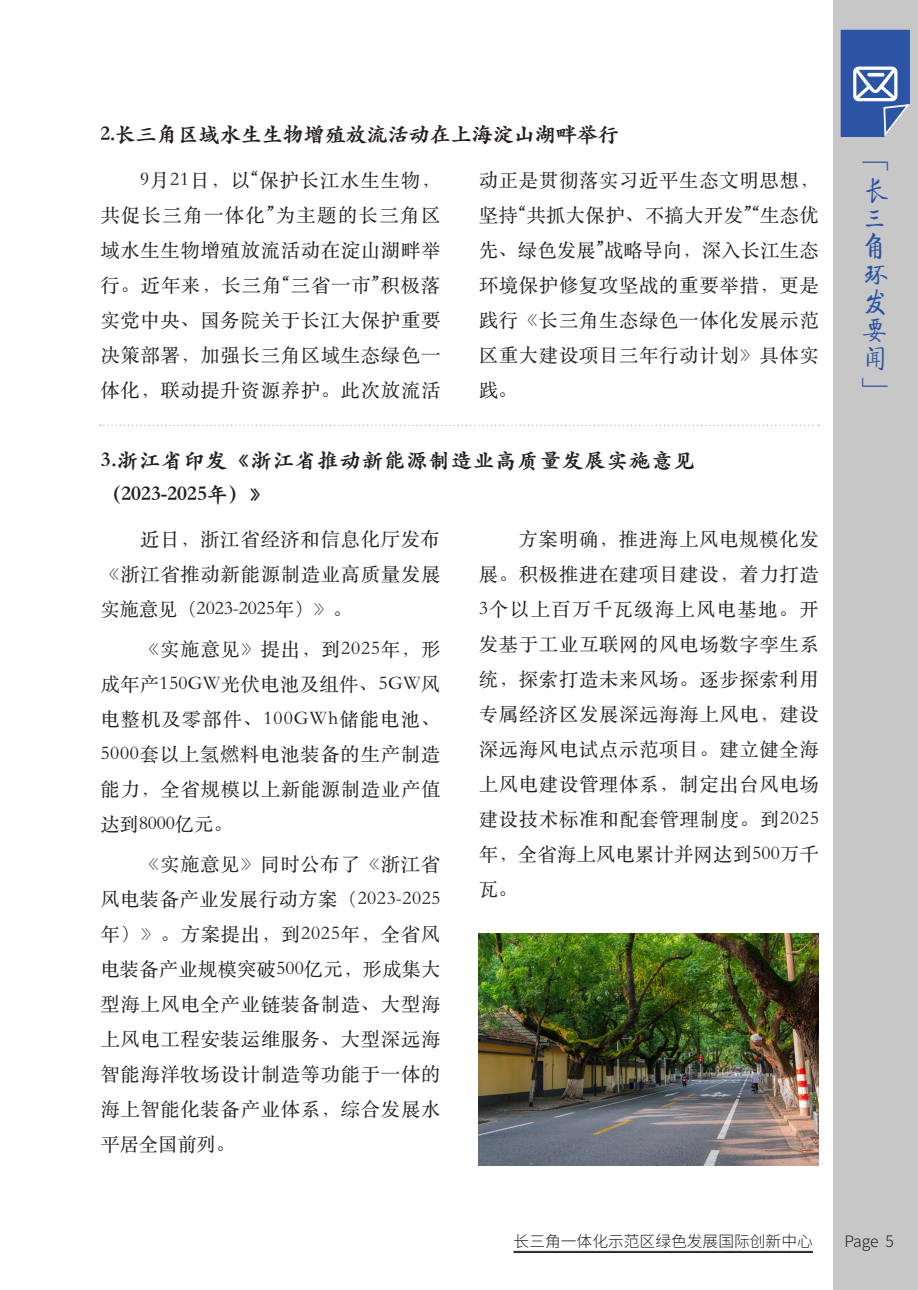
<style>
.page{position:relative;width:918px;height:1290px;background:#fff}
.page>*{position:absolute;margin:0;border:0;box-sizing:border-box;transform-origin:0 0}
.t1{font:28px/28px "FZQTJW GB1 0";color:#2b54a4}
.t2{font:900 21px/33.2px "ST Kaiti SC";letter-spacing:.06em;color:#231f20}
.t3{font:900 21px "ST Kaiti SC";color:#231f20}
.t4{font:19.25px/35px "ST Songti SC Regular";letter-spacing:.04em;color:#231f20;text-align:justify}
.t5{font:300 15.75px "Source Han Sans CN";color:#231f20}
</style>
<div class="page">
<div style="left:833px;top:0;width:85px;height:1290px;background:#c8c7c7"></div>
<hr style="left:513px;top:1251px;width:300px;height:1px;background:#231f20">
<hr style="left:513px;top:1252px;width:300px;height:1px;background:#231f20">
<svg style="left:840px;top:30px;width:70px;height:107px;background:#5071b1"></svg>
<svg style="left:100px;top:425px;width:719px;height:1px"></svg>
<img style="left:479px;top:934px;width:340px;height:232px">
<p class="t3" style="left:100px;top:122px;width:520px">2.长三角区域水生生物增殖放流活动在上海淀山湖畔举行</p>
<p class="t4" style="left:479px;top:162px;width:341px">动正是贯彻落实习近平生态文明思想，坚持“共抓大保护、不搞大开发”“生态优先、绿色发展”战略导向，深入长江生态环境保护修复攻坚战的重要举措，更是践行《长三角生态绿色一体化发展示范区重大建设项目三年行动计划》具体实践。</p>
<p class="t4" style="left:100px;top:162px;width:341px;text-indent:40px">9月21日，以“保护长江水生生物，共促长三角一体化”为主题的长三角区域水生生物增殖放流活动在淀山湖畔举行。近年来，长三角“三省一市”积极落实党中央、国务院关于长江大保护重要决策部署，加强长三角区域生态绿色一体化，联动提升资源养护。此次放流活</p>
<p class="t2" style="left:100px;top:443px;width:596px">3.浙江省印发《浙江省推动新能源制造业高质量发展实施意见（2023-2025年）》</p>
<p class="t4" style="left:479px;top:521px;width:341px;text-indent:40px">方案明确，推进海上风电规模化发展。积极推进在建项目建设，着力打造3个以上百万千瓦级海上风电基地。开发基于工业互联网的风电场数字孪生系统，探索打造未来风场。逐步探索利用专属经济区发展深远海海上风电，建设深远海风电试点示范项目。建立健全海上风电建设管理体系，制定出台风电场建设技术标准和配套管理制度。到2025年，全省海上风电累计并网达到500万千瓦。</p>
<p class="t4" style="left:100px;top:521px;width:341px;text-indent:40px">近日，浙江省经济和信息化厅发布《浙江省推动新能源制造业高质量发展实施意见（2023-2025年）》。</p>
<p class="t4" style="left:100px;top:631px;width:341px;text-indent:40px">《实施意见》提出，到2025年，形成年产150GW光伏电池及组件、5GW风电整机及零部件、100GWh储能电池、5000套以上氢燃料电池装备的生产制造能力，全省规模以上新能源制造业产值达到8000亿元。</p>
<p class="t4" style="left:100px;top:846px;width:341px;text-indent:40px">《实施意见》同时公布了《浙江省风电装备产业发展行动方案（2023-2025年）》。方案提出，到2025年，全省风电装备产业规模突破500亿元，形成集大型海上风电全产业链装备制造、大型海上风电工程安装运维服务、大型深远海智能海洋牧场设计制造等功能于一体的海上智能化装备产业体系，综合发展水平居全国前列。</p>
<h1 class="t1" style="left:861px;top:150px;width:29px">「长三角环发要闻」</h1>
<p class="t5" style="left:513px;top:1232px;width:301px">长三角一体化示范区绿色发展国际创新中心</p>
<p class="t5" style="left:844px;top:1232px;width:51px">Page 5</p>
</div>
